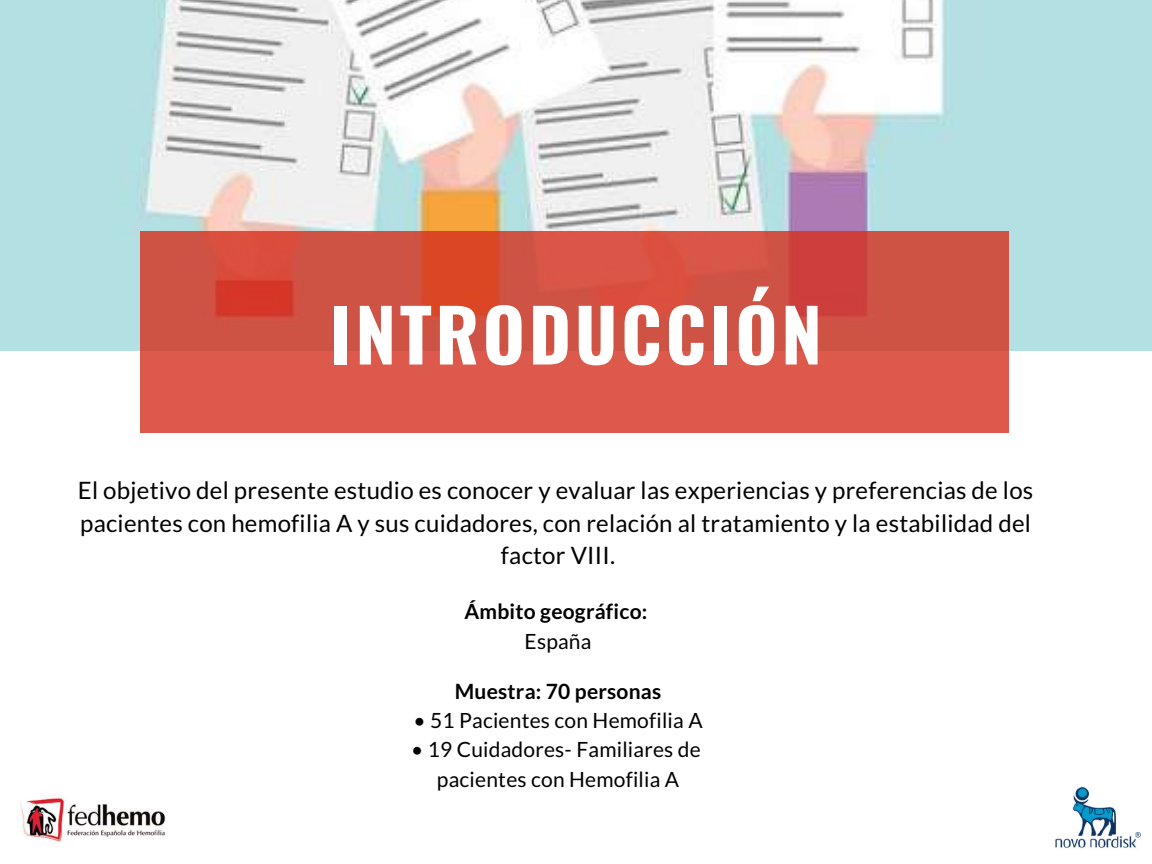
<style>
.page{position:relative;width:1152px;height:864px;background:#fff}
.page>*{position:absolute;margin:0;border:0;box-sizing:border-box;transform-origin:0 0}
.t1{font:700 72.45px "Oswald";letter-spacing:.05em;color:#fff}
.t2{font:24px/32.7px "Lato";letter-spacing:.01em;color:#000;text-align:center}
.t3{font:21px/29.2px "Lato";letter-spacing:.01em;color:#000;text-align:center}
.t4{font:700 21px "Lato";letter-spacing:.01em;color:#000}
</style>
<div class="page">
<img style="left:0;top:0;width:1152px;height:350px">
<svg style="left:140px;top:232px;width:869px;height:200px;background:#d55345"></svg>
<img style="left:1055px;top:787px;width:86px;height:61px">
<img style="left:20px;top:793px;width:146px;height:52px">
<h1 class="t1" style="left:330px;top:278px;width:493px">INTRODUCCIÓN</h1>
<p class="t2" style="left:78px;top:473px;width:957px">El objetivo del presente estudio es conocer y evaluar las experiencias y preferencias de los pacientes con hemofilia A y sus cuidadores, con relación al tratamiento y la estabilidad del factor VIII.</p>
<p class="t4" style="left:464px;top:599px;width:184px">Ámbito geográfico:</p>
<p class="t3" style="left:525px;top:626px;width:68px">España</p>
<p class="t4" style="left:455px;top:678px;width:208px">Muestra: 70 personas</p>
<p class="t3" style="left:414px;top:705px;width:291px">• 51 Pacientes con Hemofilia A</p>
<p class="t3" style="left:411px;top:735px;width:291px">• 19 Cuidadores- Familiares de pacientes con Hemofilia A</p>
</div>
